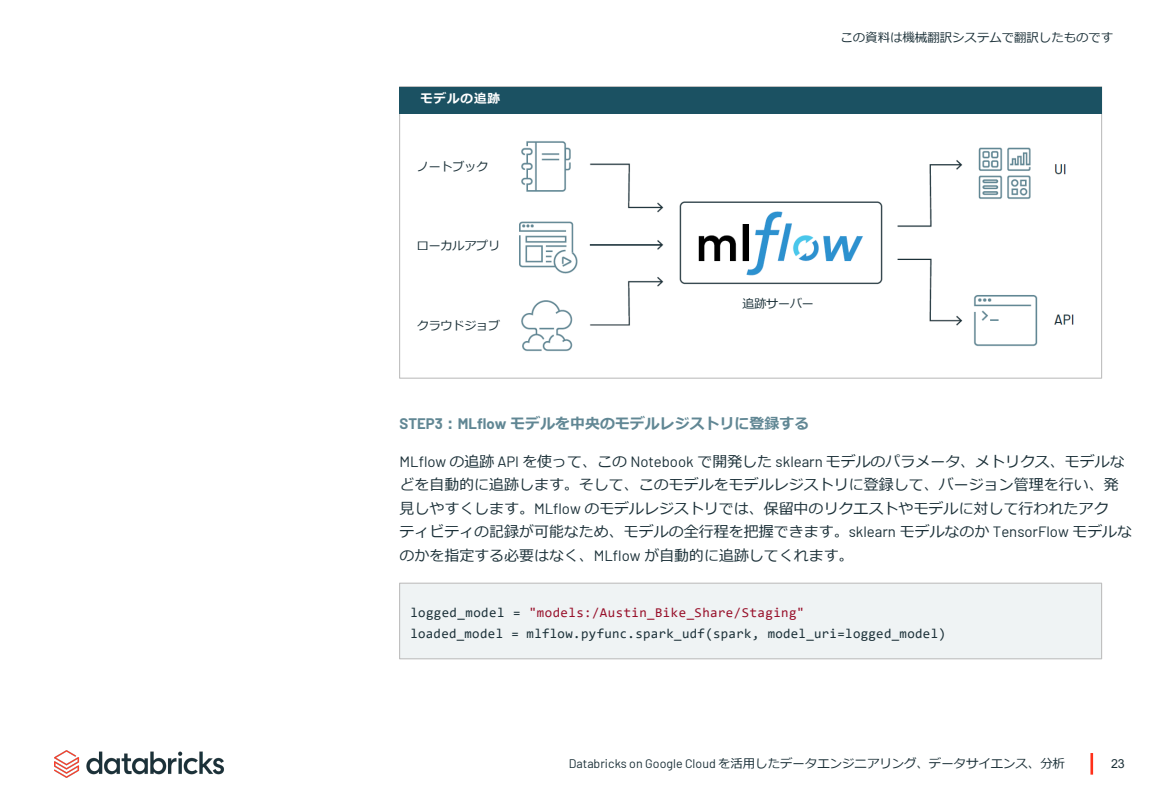
<style>
.page{position:relative;width:1170px;height:810px;background:#fff}
.page>*{position:absolute;margin:0;border:0;box-sizing:border-box;transform-origin:0 0}
.t1{font:15px/23.4px "Meiryo";color:#1b3038}
.t2{font:700 15px "Meiryo";color:#618794}
.t3{font:13.5px "Consolas";letter-spacing:.025em;color:#1b3038}
.t4{font:13.5px "Consolas";letter-spacing:.035em;color:#98102a}
.t5{font:700 12.6px "Meiryo";letter-spacing:.055em;color:#fff}
.t6{font:12.45px "Meiryo";color:#1b3038}
.t7{font:12.45px "Arial";color:#1b3038}
.t8{font:12px "Meiryo";letter-spacing:-.015em;color:#1b3139}
.s1{font-family:"Barlow"}
.s2{color:#1b3038}
</style>
<div class="page">
<hr style="left:1090px;top:753px;width:3px;height:22px;background:#ff301a">
<img style="left:54px;top:750px;width:170px;height:27px">
<div style="left:399px;top:583px;width:703px;height:76px;background:#eff3f4;border:1px solid #bfbfbf"></div>
<img style="left:519px;top:141px;width:555px;height:211px">
<div style="left:400px;top:87px;width:702px;height:27px;background:#1b5162"></div>
<div style="left:702px;top:293px;width:151px;height:21px;background:#fff"></div>
<p class="t5" style="left:421px;top:90px;width:81px">モデルの追跡</p>
<p class="t8" style="left:417px;top:158px;width:73px">ノートブック</p>
<p class="t8" style="left:417px;top:238px;width:85px">ローカルアプリ</p>
<p class="t8" style="left:417px;top:317px;width:85px">クラウドジョブ</p>
<p class="t6" style="left:840px;top:29px;width:274px">この資料は機械翻訳システムで翻訳したものです</p>
<p class="t8" style="left:743px;top:295px;width:73px">追跡サーバー</p>
<p class="t2" style="left:400px;top:413px;width:411px"><span class="s1">STEP3</span>：<span class="s1">MLflow</span> モデルを中央のモデルレジストリに登録する</p>
<p class="t1" style="left:400px;top:451px;width:734px"><span class="s1">MLflow</span> の追跡 <span class="s1">API</span> を使って、この <span class="s1">Notebook</span> で開発した <span class="s1">sklearn</span> モデルのパラメータ、メトリクス、モデルなどを自動的に追跡します。そして、このモデルをモデルレジストリに登録して、バージョン管理を行い、発見しやすくします。<span class="s1">MLflow</span> のモデルレジストリでは、保留中のリクエストやモデルに対して行われたアク<br>ティビティの記録が可能なため、モデルの全行程を把握できます。<span class="s1">sklearn</span> モデルなのか <span class="s1">TensorFlow</span> モデルなのかを指定する必要はなく、<span class="s1">MLflow</span> が自動的に追跡してくれます。</p>
<p class="t4" style="left:410px;top:603px;width:395px"><span class="s2">logged_model =</span> "models:/Austin_Bike_Share/Staging"</p>
<p class="t3" style="left:410px;top:624px;width:537px">loaded_model = mlflow.pyfunc.spark_udf(spark, model_uri=logged_model)</p>
<p class="t6" style="left:569px;top:755px;width:498px"><span class="s1">Databricks on Google Cloud</span> を活用したデータエンジニアリング、データサイエンス、分析</p>
<p class="t7" style="left:1111px;top:755px;width:15px">23</p>
</div>
